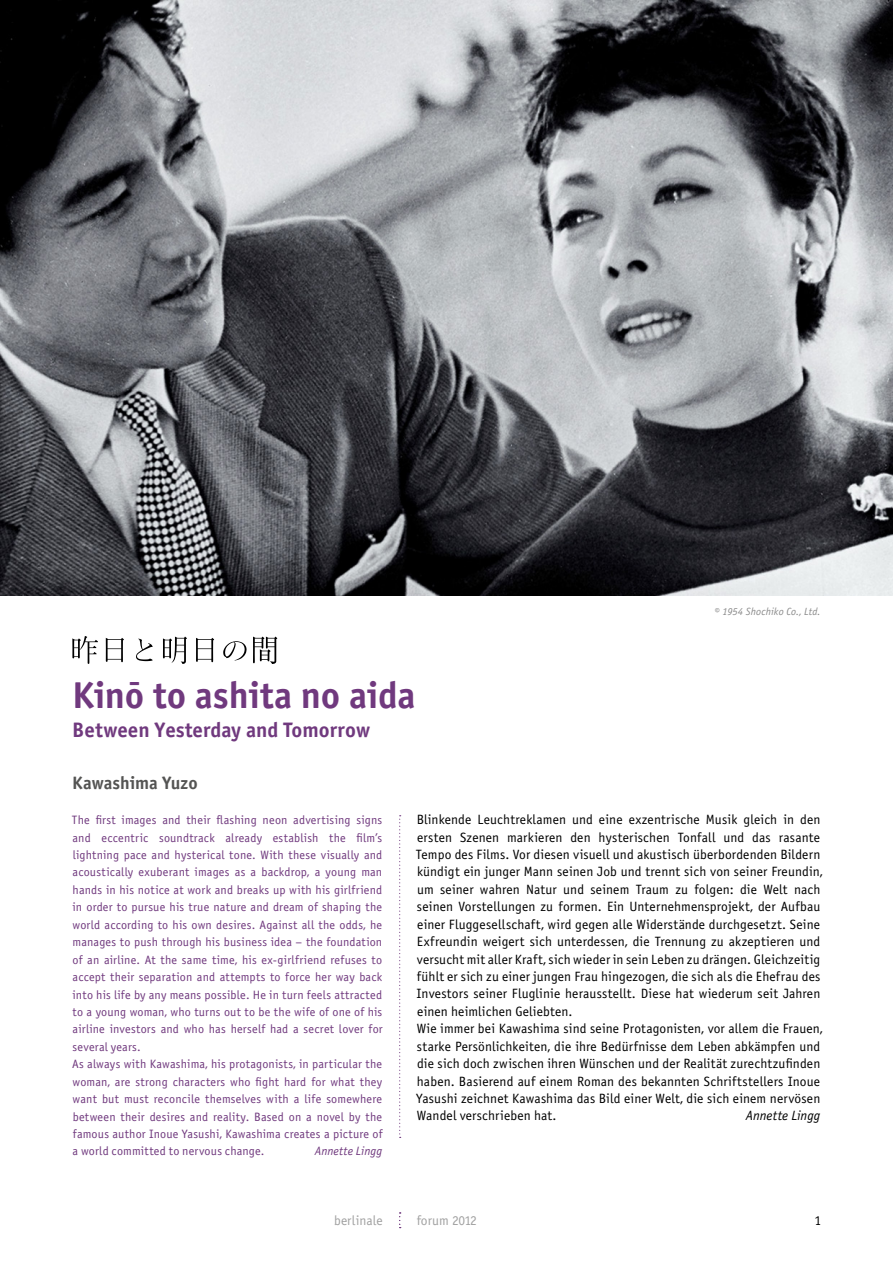
<style>
.page{position:relative;width:893px;height:1263px;background:#fff}
.page>*{position:absolute;margin:0;border:0;box-sizing:border-box;transform-origin:0 0}
.t1{font:37.5px "Officina Sans Bold ITC";letter-spacing:-.005em;color:#70397e}
.t2{font:21px "Officina Sans Bold ITC";color:#70397e}
.t3{font:18px "Officina Sans Bold ITC";color:#545453}
.t4{font:13.5px/17.4px "Officina Sans Book ITC";letter-spacing:.01em;color:#000}
.t5{font:13.5px "Officina Sans Book ITC";color:#a1a1a1}
.t6{font:italic 13.5px "Officina Sans Book ITC";color:#000}
.t7{font:12.15px/17.4px "Officina Sans Book ITC";letter-spacing:.015em;color:#70397e}
.t8{font:italic 12.15px "Officina Sans Book ITC";letter-spacing:.005em;color:#70397e}
.t9{font:italic 10.5px "Officina Sans Book ITC";letter-spacing:.015em;color:#8a8a8a}
</style>
<div class="page">
<svg style="left:399px;top:1212px;width:2px;height:16px"></svg>
<img style="left:0;top:0;width:893px;height:595px">
<svg style="left:399px;top:815px;width:2px;height:323px"></svg>
<svg style="left:72px;top:636px;width:26px;height:28px"></svg>
<svg style="left:106px;top:638px;width:18px;height:24px"></svg>
<svg style="left:136px;top:639px;width:17px;height:22px"></svg>
<svg style="left:163px;top:637px;width:24px;height:27px"></svg>
<svg style="left:196px;top:638px;width:18px;height:24px"></svg>
<svg style="left:223px;top:641px;width:24px;height:19px"></svg>
<svg style="left:253px;top:637px;width:24px;height:27px"></svg>
<h1 class="t1" style="left:72px;top:672px;width:345px">Kinō to ashita no aida</h1>
<h2 class="t2" style="left:72px;top:717px;width:299px">Between Yesterday and Tomorrow</h2>
<h3 class="t3" style="left:72px;top:772px;width:127px">Kawashima Yuzo</h3>
<p class="t9" style="left:715px;top:605px;width:107px">© 1954 Shochiko Co., Ltd.</p>
<p class="t7" style="left:72px;top:811px;width:312px">The first images and their flashing neon advertising signs and eccentric soundtrack already establish the film’s lightning pace and hysterical tone. With these visually and acoustically exuberant images as a backdrop, a young man hands in his notice at work and breaks up with his girlfriend in order to pursue his true nature and dream of shaping the world according to his own desires. Against all the odds, he manages to push through his business idea – the foundation of an airline. At the same time, his ex-girlfriend refuses to accept their separation and attempts to force her way back into his life by any means possible. He in turn feels attracted to a young woman, who turns out to be the wife of one of his airline investors and who has herself had a secret lover for several years.<br>As always with Kawashima, his protagonists, in particular the woman, are strong characters who fight hard for what they want but must reconcile themselves with a life somewhere between their desires and reality. Based on a novel by the famous author Inoue Yasushi, Kawashima creates a picture of a world committed to nervous change.</p>
<p class="t8" style="left:315px;top:1144px;width:69px">Annette Lingg</p>
<p class="t4" style="left:416px;top:811px;width:408px">Blinkende Leuchtreklamen und eine exzentrische Musik gleich in den ersten Szenen markieren den hysterischen Tonfall und das rasante Tempo des Films. Vor diesen visuell und akustisch überbordenden Bildern kündigt ein junger Mann seinen Job und trennt sich von seiner Freundin, um seiner wahren Natur und seinem Traum zu folgen: die Welt nach seinen Vorstellungen zu formen. Ein Unternehmensprojekt, der Aufbau einer Fluggesellschaft, wird gegen alle Widerstände durchgesetzt. Seine Exfreundin weigert sich unterdessen, die Trennung zu akzeptieren und versucht mit aller Kraft, sich wieder in sein Leben zu drängen. Gleichzeitig fühlt er sich zu einer jungen Frau hingezogen, die sich als die Ehefrau des Investors seiner Fluglinie herausstellt. Diese hat wiederum seit Jahren einen heimlichen Geliebten.<br>Wie immer bei Kawashima sind seine Protagonisten, vor allem die Frauen, starke Persönlichkeiten, die ihre Bedürfnisse dem Leben abkämpfen und die sich doch zwischen ihren Wünschen und der Realität zurechtzufinden haben. Basierend auf einem Roman des bekannten Schriftstellers Inoue Yasushi zeichnet Kawashima das Bild einer Welt, die sich einem nervösen Wandel verschrieben hat.</p>
<p class="t6" style="left:746px;top:1108px;width:76px">Annette Lingg</p>
<p class="t5" style="left:334px;top:1213px;width:50px">berlinale</p>
<p class="t5" style="left:417px;top:1213px;width:62px">forum 2012</p>
<p class="t4" style="left:815px;top:1212px;width:8px">1</p>
</div>
